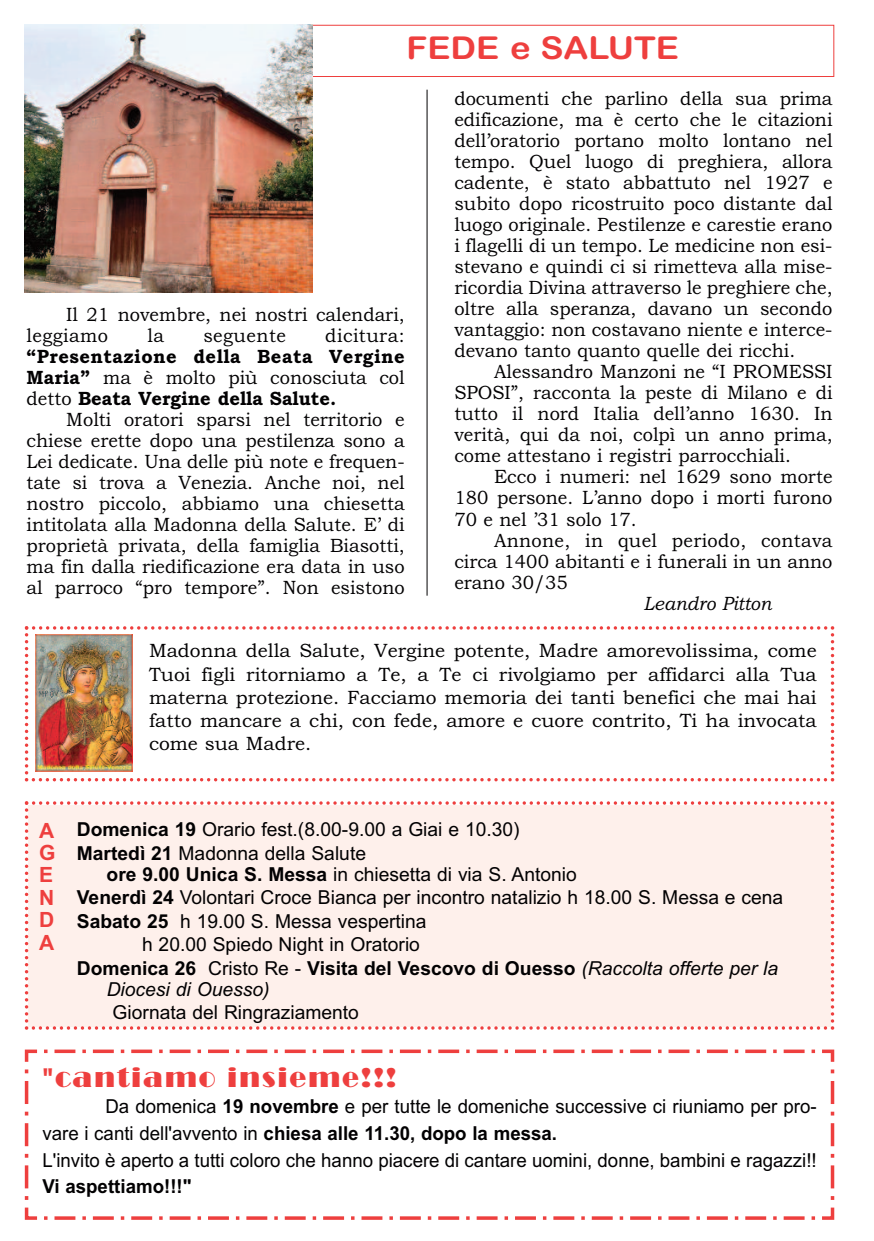
<style>
.page{position:relative;width:874px;height:1241px;background:#fff}
.page>*{position:absolute;margin:0;border:0;box-sizing:border-box;transform-origin:0 0}
.t1{font:31.5px "Arial Rounded MT Bold";color:#ee3f3e;scale:1.1 1}
.t2{font:28px "Broadway";letter-spacing:.065em;color:#ee3f3e}
.t3{font:700 21px/22.4px "Arial";color:#ee3f3e;text-align:justify}
.t4{font:19.25px/21px "Bookman Old Style";color:#020102;text-align:justify;scale:.95 1}
.t5{font:19.25px/26.6px "Arial";color:#020102}
.t6{font:19.25px/23.1px "Bookman Old Style";color:#020102;text-align:justify}
.t7{font:700 19.25px/21px "Bookman Old Style";letter-spacing:.025em;color:#020102;text-align:justify;scale:.95 1}
.t8{font:700 19.25px "Arial";color:#020102}
.t9{font:19.25px "Bookman Old Style";letter-spacing:.025em;color:#020102;scale:.95 1}
.t10{font:italic 19.25px "Arial";color:#020102}
.t11{font:italic 19.25px "Bookman Old Style";color:#020102;scale:.95 1}
.s1{font-weight:400}
.s2{font-weight:700}
.s3{font-weight:400;font-style:italic}
</style>
<div class="page">
<div style="left:25px;top:801px;width:808px;height:228px;background:#fef0eb"></div>
<hr style="left:426px;top:90px;width:1px;height:505px;background:#020102">
<div style="left:25px;top:25px;width:808px;height:52px;border:1px solid #ee3f3e"></div>
<img style="left:25px;top:25px;width:288px;height:267px">
<svg style="left:25px;top:626px;width:808px;height:155px"></svg>
<svg style="left:24px;top:1049px;width:811px;height:171px"></svg>
<div style="left:36px;top:635px;width:111px;height:138px;background:#fff"></div>
<img style="left:36px;top:635px;width:97px;height:136px">
<h1 class="t1" style="left:406px;top:30px;width:249px">FEDE e SALUTE</h1>
<p class="t4" style="left:27px;top:303px;width:399px;text-indent:40px">Il 21 novembre, nei nostri calendari, leggiamo</p>
<p class="t4" style="left:147px;top:324px;width:19px">la</p>
<p class="t9" style="left:203px;top:324px;width:88px">seguente</p>
<p class="t9" style="left:325px;top:324px;width:85px">dicitura:</p>
<p class="t7" style="left:27px;top:345px;width:399px">“Presentazione della Beata Vergine Maria” <span class="s1">ma è molto più conosciuta col detto</span> Beata Vergine della Salute.</p>
<p class="t4" style="left:27px;top:408px;width:399px;text-indent:40px">Molti oratori sparsi nel territorio e chiese erette dopo una pestilenza sono a Lei dedicate. Una delle più note e frequen&shy;tate si trova a Venezia. Anche noi, nel nostro piccolo, abbiamo una chiesetta intitolata alla Madonna della Salute. E’ di proprietà privata, della famiglia Biasotti, ma fin dalla riedificazione era data in uso al parroco “pro tempore”. Non esistono</p>
<p class="t4" style="left:454px;top:88px;width:399px">documenti che parlino della sua prima edificazione, ma è certo che le citazioni dell’oratorio portano molto lontano nel tempo. Quel luogo di preghiera, allora cadente, è stato abbattuto nel 1927 e subito dopo ricostruito poco distante dal luogo originale. Pestilenze e carestie erano i flagelli di un tempo. Le medicine non esi&shy;stevano e quindi ci si rimetteva alla mise&shy;ricordia Divina attraverso le preghiere che, oltre alla speranza, davano un secondo vantaggio: non costavano niente e interce&shy;devano tanto quanto quelle dei ricchi.</p>
<p class="t4" style="left:454px;top:361px;width:399px;text-indent:40px">Alessandro Manzoni ne “I PROMESSI SPOSI”, racconta la peste di Milano e di tutto il nord Italia dell’anno 1630. In verità, qui da noi, colpì un anno prima, come attestano i registri parrocchiali.</p>
<p class="t4" style="left:454px;top:466px;width:399px;text-indent:40px">Ecco i numeri: nel 1629 sono morte 180 persone. L’anno dopo i morti furono 70 e nel ’31 solo 17.</p>
<p class="t4" style="left:454px;top:529px;width:399px;text-indent:40px">Annone, in quel periodo, contava circa 1400 abitanti e i funerali in un anno erano 30/35</p>
<p class="t11" style="left:643px;top:591px;width:136px">Leandro Pitton</p>
<p class="t6" style="left:149px;top:639px;width:669px">Madonna della Salute, Vergine potente, Madre amorevolissima, come Tuoi figli ritorniamo a Te, a Te ci rivolgiamo per affidarci alla Tua materna protezione. Facciamo memoria dei tanti benefici che mai hai fatto mancare a chi, con fede, amore e cuore contrito, Ti ha invocata come sua Madre.</p>
<p class="t3" style="left:39px;top:819px;width:18px">A G E N D A</p>
<p class="t5" style="left:77px;top:817px;width:444px;line-height:23.4px"><span class="s2">Domenica 19</span> Orario fest.(8.00-9.00 a Giai e 10.30)<br><span class="s2">Martedì 21</span> Madonna della Salute</p>
<p class="t5" style="left:107px;top:860px;width:471px"><span class="s2">ore 9.00 Unica S. Messa</span> in chiesetta di via S. Antonio</p>
<p class="t5" style="left:77px;top:884px;width:707px"><span class="s2">Venerdì 24</span> Volontari Croce Bianca per incontro natalizio h 18.00 S. Messa e cena</p>
<p class="t5" style="left:77px;top:907px;width:351px"><span class="s2">Sabato 25</span> h 19.00 S. Messa vespertina</p>
<p class="t5" style="left:142px;top:931px;width:279px">h 20.00 Spiedo Night in Oratorio</p>
<p class="t8" style="left:77px;top:956px;width:702px">Domenica 26 <span class="s1">Cristo Re -</span> Visita del Vescovo di Ouesso <span class="s3">(Raccolta offerte per la</span></p>
<p class="t10" style="left:107px;top:977px;width:164px">Diocesi di Ouesso)</p>
<p class="t5" style="left:113px;top:999px;width:248px">Giornata del Ringraziamento</p>
<h2 class="t2" style="left:42px;top:1060px;width:356px">"cantiamo insieme!!!</h2>
<p class="t5" style="left:42px;top:1093px;width:775px;text-indent:63px">Da domenica <span class="s2">19 novembre</span> e per tutte le domeniche successive ci riuniamo per pro&shy;vare i canti dell'avvento in <span class="s2">chiesa alle 11.30, dopo la messa.<br></span>L'invito è aperto a tutti coloro che hanno piacere di cantare uomini, donne, bambini e ragazzi!!</p>
<p class="t8" style="left:42px;top:1175px;width:151px">Vi aspettiamo!!!"</p>
</div>
